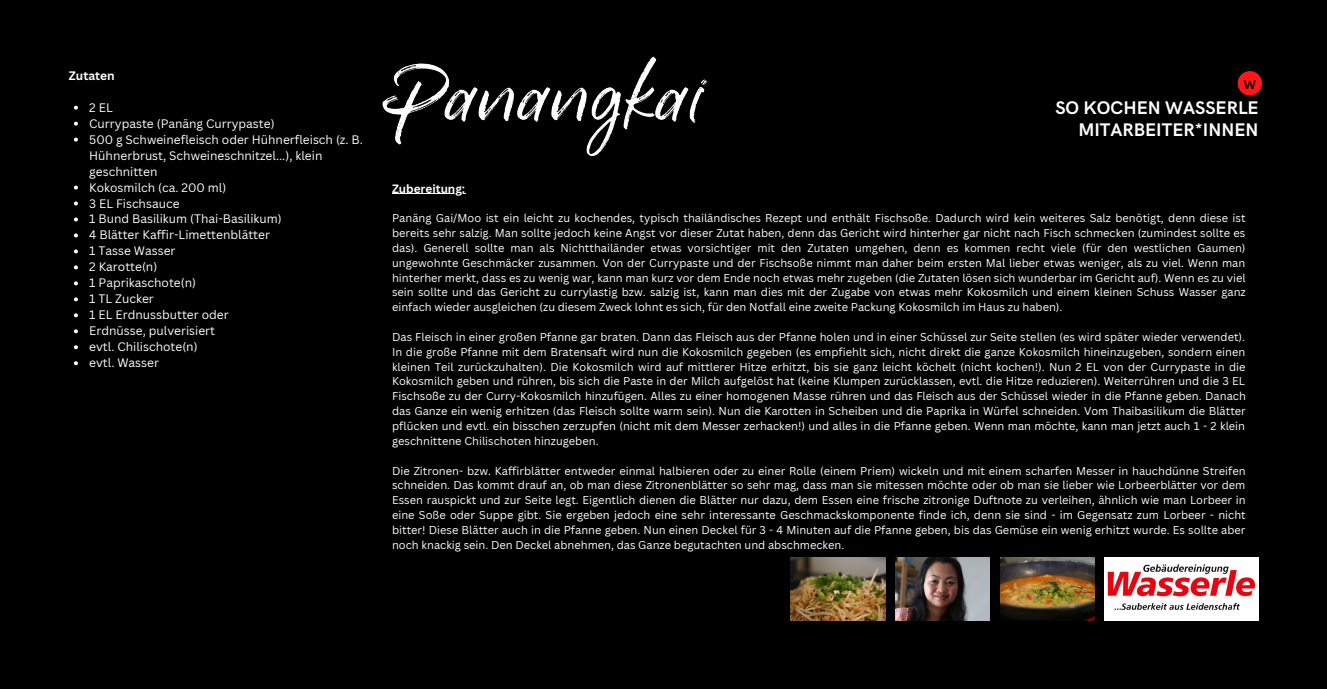
<style>
.page{position:relative;width:1327px;height:689px;background:#fff}
.page>*{position:absolute;margin:0;border:0;box-sizing:border-box;transform-origin:0 0}
.t1{font:700 18.3px/21.6px "HK Grotesk";color:#fff;text-align:right}
.t2{font:700 12.45px "HK Grotesk";color:#000}
.t3{font:12px/15.9px "Canva Sans";color:#fff}
.t4{font:700 12px "Canva Sans";color:#fff}
.t5{font:700 11.7px "Canva Sans";color:#fff}
.t6{font:11.1px/14.9px "Canva Sans";color:#fff;text-align:justify}
</style>
<div class="page">
<div style="left:0;top:0;width:1326px;height:688px;background:#000"></div>
<hr style="left:392px;top:193px;width:73px;height:1px;background:#fff">
<img style="left:1104px;top:557px;width:154px;height:63px">
<svg style="left:74px;top:106px;width:4px;height:4px"></svg>
<svg style="left:74px;top:122px;width:4px;height:4px"></svg>
<svg style="left:74px;top:138px;width:4px;height:4px"></svg>
<svg style="left:74px;top:185px;width:4px;height:4px"></svg>
<svg style="left:74px;top:201px;width:4px;height:4px"></svg>
<svg style="left:74px;top:217px;width:4px;height:4px"></svg>
<svg style="left:74px;top:233px;width:4px;height:4px"></svg>
<svg style="left:74px;top:249px;width:4px;height:4px"></svg>
<svg style="left:74px;top:265px;width:4px;height:4px"></svg>
<svg style="left:74px;top:281px;width:4px;height:4px"></svg>
<svg style="left:74px;top:297px;width:4px;height:4px"></svg>
<svg style="left:74px;top:313px;width:4px;height:4px"></svg>
<svg style="left:74px;top:329px;width:4px;height:4px"></svg>
<svg style="left:74px;top:345px;width:4px;height:4px"></svg>
<svg style="left:74px;top:361px;width:4px;height:4px"></svg>
<img style="left:382px;top:56px;width:326px;height:100px">
<div style="left:1237px;top:71px;width:24px;height:24px;background:#ff1616;border-radius:50%"></div>
<img style="left:790px;top:557px;width:95px;height:63px">
<img style="left:1000px;top:557px;width:94px;height:63px">
<img style="left:895px;top:557px;width:94px;height:64px">
<p class="t4" style="left:69px;top:67px;width:47px">Zutaten</p>
<p class="t3" style="left:89px;top:99px;width:275px">2 EL<br>Currypaste (Panäng Currypaste)<br>500 g Schweinefleisch oder Hühnerfleisch (z. B.<br>Hühnerbrust, Schweineschnitzel...), klein geschnitten<br>Kokosmilch (ca. 200 ml)<br>3 EL Fischsauce<br>1 Bund Basilikum (Thai-Basilikum)<br>4 Blätter Kaffir-Limettenblätter<br>1 Tasse Wasser<br>2 Karotte(n)<br>1 Paprikaschote(n)<br>1 TL Zucker<br>1 EL Erdnussbutter oder<br>Erdnüsse, pulverisiert<br>evtl. Chilischote(n)<br>evtl. Wasser</p>
<p class="t2" style="left:1243px;top:77px;width:14px">W</p>
<h1 class="t1" style="left:1055px;top:98px;width:205px">SO KOCHEN WASSERLE<br>MITARBEITER*INNEN</h1>
<p class="t5" style="left:392px;top:180px;width:75px">Zubereitung:</p>
<p class="t6" style="left:392px;top:210px;width:855px">Panäng Gai/Moo ist ein leicht zu kochendes, typisch thailändisches Rezept und enthält Fischsoße. Dadurch wird kein weiteres Salz benötigt, denn diese ist bereits sehr salzig. Man sollte jedoch keine Angst vor dieser Zutat haben, denn das Gericht wird hinterher gar nicht nach Fisch schmecken (zumindest sollte es das). Generell sollte man als Nichtthailänder etwas vorsichtiger mit den Zutaten umgehen, denn es kommen recht viele (für den westlichen Gaumen) ungewohnte Geschmäcker zusammen. Von der Currypaste und der Fischsoße nimmt man daher beim ersten Mal lieber etwas weniger, als zu viel. Wenn man hinterher merkt, dass es zu wenig war, kann man kurz vor dem Ende noch etwas mehr zugeben (die Zutaten lösen sich wunderbar im Gericht auf). Wenn es zu viel sein sollte und das Gericht zu currylastig bzw. salzig ist, kann man dies mit der Zugabe von etwas mehr Kokosmilch und einem kleinen Schuss Wasser ganz einfach wieder ausgleichen (zu diesem Zweck lohnt es sich, für den Notfall eine zweite Packung Kokosmilch im Haus zu haben).</p>
<p class="t6" style="left:392px;top:329px;width:855px">Das Fleisch in einer großen Pfanne gar braten. Dann das Fleisch aus der Pfanne holen und in einer Schüssel zur Seite stellen (es wird später wieder verwendet).<br>In die große Pfanne mit dem Bratensaft wird nun die Kokosmilch gegeben (es empfiehlt sich, nicht direkt die ganze Kokosmilch hineinzugeben, sondern einen kleinen Teil zurückzuhalten). Die Kokosmilch wird auf mittlerer Hitze erhitzt, bis sie ganz leicht köchelt (nicht kochen!). Nun 2 EL von der Currypaste in die Kokosmilch geben und rühren, bis sich die Paste in der Milch aufgelöst hat (keine Klumpen zurücklassen, evtl. die Hitze reduzieren). Weiterrühren und die 3 EL Fischsoße zu der Curry-Kokosmilch hinzufügen. Alles zu einer homogenen Masse rühren und das Fleisch aus der Schüssel wieder in die Pfanne geben. Danach das Ganze ein wenig erhitzen (das Fleisch sollte warm sein). Nun die Karotten in Scheiben und die Paprika in Würfel schneiden. Vom Thaibasilikum die Blätter pflücken und evtl. ein bisschen zerzupfen (nicht mit dem Messer zerhacken!) und alles in die Pfanne geben. Wenn man möchte, kann man jetzt auch 1 - 2 klein geschnittene Chilischoten hinzugeben.</p>
<p class="t6" style="left:392px;top:462px;width:855px">Die Zitronen- bzw. Kaffirblätter entweder einmal halbieren oder zu einer Rolle (einem Priem) wickeln und mit einem scharfen Messer in hauchdünne Streifen schneiden. Das kommt drauf an, ob man diese Zitronenblätter so sehr mag, dass man sie mitessen möchte oder ob man sie lieber wie Lorbeerblätter vor dem Essen rauspickt und zur Seite legt. Eigentlich dienen die Blätter nur dazu, dem Essen eine frische zitronige Duftnote zu verleihen, ähnlich wie man Lorbeer in eine Soße oder Suppe gibt. Sie ergeben jedoch eine sehr interessante Geschmackskomponente finde ich, denn sie sind - im Gegensatz zum Lorbeer - nicht bitter! Diese Blätter auch in die Pfanne geben. Nun einen Deckel für 3 - 4 Minuten auf die Pfanne geben, bis das Gemüse ein wenig erhitzt wurde. Es sollte aber noch knackig sein. Den Deckel abnehmen, das Ganze begutachten und abschmecken.</p>
</div>
